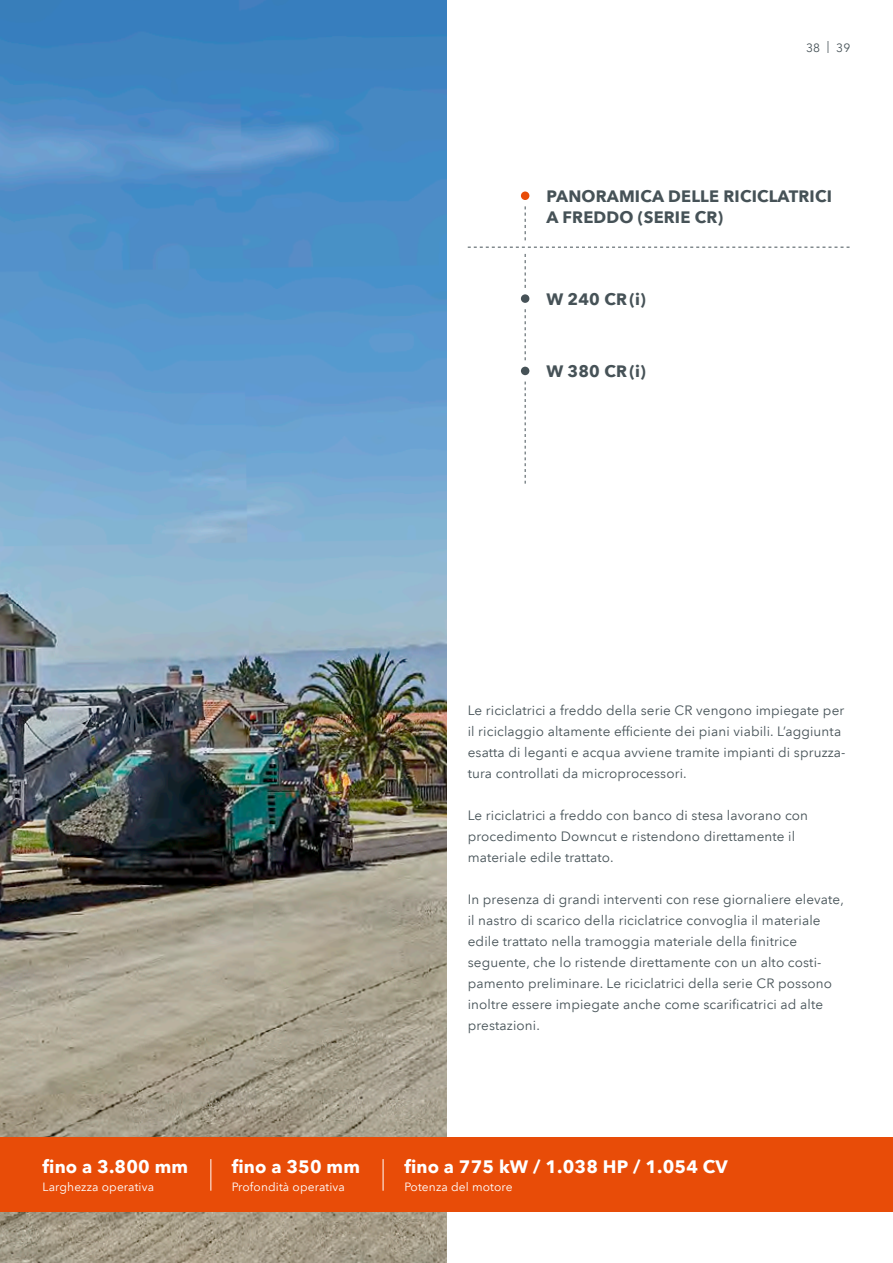
<style>
.page{position:relative;width:893px;height:1263px;background:#fff}
.page>*{position:absolute;margin:0;border:0;box-sizing:border-box;transform-origin:0 0}
.t1{font:700 18px "Avenir Next LT Pro";letter-spacing:.01em;color:#fff}
.t2{font:700 16.5px/21px "Avenir Next LT Pro";letter-spacing:.01em;color:#465257}
.t3{font:13.5px/21px "Avenir Next LT Pro";letter-spacing:.01em;color:#465257}
.t4{font:12px "Avenir Next LT Pro";letter-spacing:.01em;color:#fff}
.t5{font:12px "Avenir Next LT Pro";color:#465257}
</style>
<div class="page">
<img style="left:0;top:0;width:446px;height:1263px">
<div style="left:0;top:1138px;width:893px;height:74px;background:#e84c08"></div>
<hr style="left:210px;top:1159px;width:1px;height:32px;background:#fff">
<svg style="left:468px;top:247px;width:382px;height:1px"></svg>
<svg style="left:525px;top:206px;width:1px;height:34px"></svg>
<div style="left:521px;top:191px;width:8px;height:9px;background:#e84c08;border-radius:50%"></div>
<svg style="left:525px;top:254px;width:1px;height:34px"></svg>
<svg style="left:525px;top:309px;width:1px;height:51px"></svg>
<svg style="left:525px;top:382px;width:1px;height:102px"></svg>
<div style="left:521px;top:367px;width:8px;height:8px;background:#465257;border-radius:50%"></div>
<div style="left:521px;top:294px;width:8px;height:9px;background:#465257;border-radius:50%"></div>
<hr style="left:383px;top:1159px;width:1px;height:32px;background:#fff">
<p class="t5" style="left:806px;top:40px;width:46px">38 | 39</p>
<p class="t2" style="left:546px;top:186px;width:287px">PANORAMICA DELLE RICICLATRICI<br>A FREDDO (SERIE CR)</p>
<p class="t2" style="left:546px;top:288px;width:101px">W 240 CR(i)</p>
<p class="t2" style="left:546px;top:361px;width:101px">W 380 CR(i)</p>
<p class="t3" style="left:468px;top:700px;width:379px">Le riciclatrici a freddo della serie CR vengono impiegate per il riciclaggio altamente efficiente dei piani viabili. L’aggiunta esatta di leganti e acqua avviene tramite impianti di spruzza&shy;tura controllati da microprocessori.</p>
<p class="t3" style="left:468px;top:805px;width:342px">Le riciclatrici a freddo con banco di stesa lavorano con procedimento Downcut e ristendono direttamente il materiale edile trattato.</p>
<p class="t3" style="left:468px;top:889px;width:378px">In presenza di grandi interventi con rese giornaliere elevate, il nastro di scarico della riciclatrice convoglia il materiale edile trattato nella tramoggia materiale della finitrice seguente, che lo ristende direttamente con un alto costi&shy;pamento preliminare. Le riciclatrici della serie CR possono inoltre essere impiegate anche come scarificatrici ad alte prestazioni.</p>
<h1 class="t1" style="left:43px;top:1155px;width:147px">fino a 3.800 mm</h1>
<p class="t4" style="left:43px;top:1179px;width:113px">Larghezza operativa</p>
<h1 class="t1" style="left:232px;top:1155px;width:130px">fino a 350 mm</h1>
<p class="t4" style="left:232px;top:1179px;width:115px">Profondità operativa</p>
<h1 class="t1" style="left:404px;top:1155px;width:325px">fino a 775 kW / 1.038 HP / 1.054 CV</h1>
<p class="t4" style="left:404px;top:1179px;width:110px">Potenza del motore</p>
</div>
